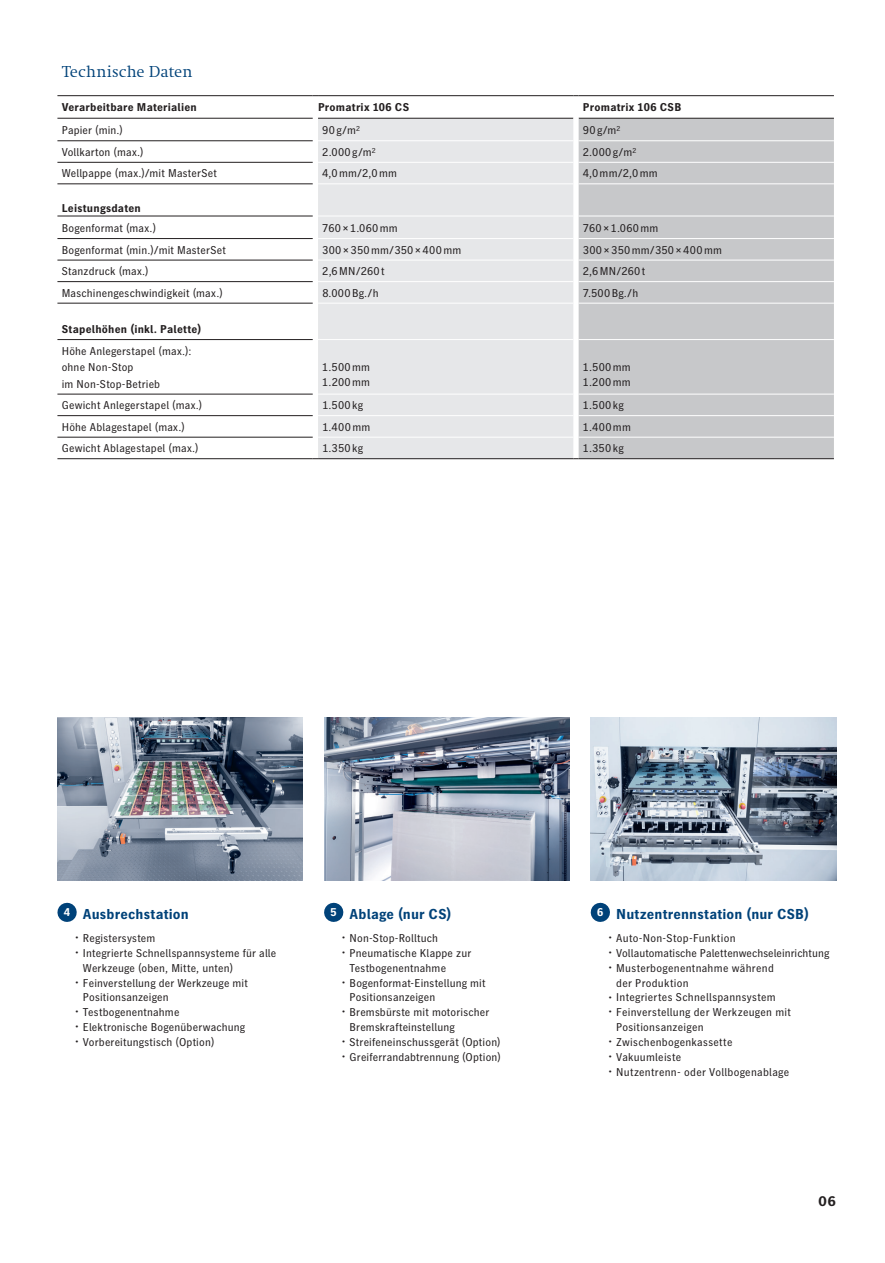
<style>
.page{position:relative;width:885px;height:1263px;background:#fff}
.page>*{position:absolute;margin:0;border:0;box-sizing:border-box;transform-origin:0 0}
.t1{font:16.5px "Heidelberg Antiqua ML";letter-spacing:.005em;color:#004279}
.t2{font:700 14.25px "Heidelberg Gothic Ml";letter-spacing:.01em;color:#004279}
.t3{font:700 14.25px "Heidelberg Gothic Ml";color:#231f20}
.t4{font:11.25px/14.9px "Heidelberg Gothic Ml";letter-spacing:.02em;color:#231f20}
.t5{font:700 11.25px "Heidelberg Gothic Ml";letter-spacing:.02em;color:#231f20}
</style>
<div class="page">
<img style="left:324px;top:718px;width:245px;height:162px">
<img style="left:57px;top:718px;width:246px;height:162px">
<img style="left:590px;top:718px;width:246px;height:162px">
<svg style="left:67px;top:903px;width:10px;height:19px"></svg>
<svg style="left:333px;top:903px;width:11px;height:19px"></svg>
<svg style="left:600px;top:903px;width:10px;height:19px"></svg>
<div style="left:318px;top:119px;width:255px;height:339px;background:#e6e7e9"></div>
<div style="left:578px;top:119px;width:255px;height:339px;background:#c7c8ca"></div>
<hr style="left:318px;top:238px;width:255px;height:1px;background:#fff">
<hr style="left:318px;top:260px;width:255px;height:1px;background:#fff">
<hr style="left:578px;top:260px;width:255px;height:1px;background:#fff">
<hr style="left:318px;top:281px;width:255px;height:1px;background:#fff">
<hr style="left:318px;top:303px;width:255px;height:1px;background:#fff">
<hr style="left:318px;top:339px;width:255px;height:1px;background:#fff">
<hr style="left:318px;top:394px;width:255px;height:1px;background:#fff">
<hr style="left:318px;top:415px;width:255px;height:1px;background:#fff">
<hr style="left:318px;top:437px;width:255px;height:1px;background:#fff">
<hr style="left:578px;top:281px;width:255px;height:1px;background:#fff">
<hr style="left:578px;top:303px;width:255px;height:1px;background:#fff">
<hr style="left:578px;top:339px;width:255px;height:1px;background:#fff">
<hr style="left:578px;top:394px;width:255px;height:1px;background:#fff">
<hr style="left:578px;top:415px;width:255px;height:1px;background:#fff">
<hr style="left:578px;top:437px;width:255px;height:1px;background:#fff">
<hr style="left:578px;top:238px;width:255px;height:1px;background:#fff">
<hr style="left:318px;top:140px;width:255px;height:1px;background:#fff">
<hr style="left:578px;top:140px;width:255px;height:1px;background:#fff">
<hr style="left:318px;top:162px;width:255px;height:1px;background:#fff">
<hr style="left:578px;top:162px;width:255px;height:1px;background:#fff">
<hr style="left:578px;top:183px;width:255px;height:1px;background:#fff">
<hr style="left:578px;top:216px;width:255px;height:1px;background:#fff">
<hr style="left:318px;top:183px;width:255px;height:1px;background:#fff">
<hr style="left:318px;top:216px;width:255px;height:1px;background:#fff">
<hr style="left:57px;top:95px;width:256px;height:1px;background:#231f20">
<hr style="left:318px;top:95px;width:255px;height:1px;background:#231f20">
<hr style="left:578px;top:95px;width:255px;height:1px;background:#231f20">
<hr style="left:57px;top:184px;width:256px;height:1px;background:#231f20">
<hr style="left:57px;top:162px;width:256px;height:1px;background:#231f20">
<hr style="left:57px;top:141px;width:256px;height:1px;background:#231f20">
<hr style="left:57px;top:118px;width:256px;height:1px;background:#231f20">
<hr style="left:318px;top:118px;width:255px;height:1px;background:#231f20">
<hr style="left:578px;top:118px;width:255px;height:1px;background:#231f20">
<hr style="left:57px;top:216px;width:256px;height:1px;background:#231f20">
<hr style="left:57px;top:238px;width:256px;height:1px;background:#231f20">
<hr style="left:57px;top:260px;width:256px;height:1px;background:#231f20">
<hr style="left:57px;top:281px;width:256px;height:1px;background:#231f20">
<hr style="left:57px;top:303px;width:256px;height:1px;background:#231f20">
<hr style="left:57px;top:339px;width:256px;height:1px;background:#231f20">
<hr style="left:57px;top:394px;width:256px;height:1px;background:#231f20">
<hr style="left:57px;top:415px;width:256px;height:1px;background:#231f20">
<hr style="left:57px;top:437px;width:256px;height:1px;background:#231f20">
<hr style="left:57px;top:458px;width:256px;height:1px;background:#231f20">
<hr style="left:318px;top:458px;width:255px;height:1px;background:#231f20">
<hr style="left:578px;top:458px;width:255px;height:1px;background:#231f20">
<h1 class="t1" style="left:62px;top:62px;width:132px">Technische Daten</h1>
<p class="t5" style="left:62px;top:101px;width:137px">Verarbeitbare Materialien</p>
<p class="t5" style="left:318px;top:101px;width:93px">Promatrix 106 CS</p>
<p class="t5" style="left:583px;top:101px;width:100px">Promatrix 106 CSB</p>
<p class="t4" style="left:62px;top:123px;width:63px">Papier (min.)</p>
<p class="t4" style="left:322px;top:123px;width:39px">90g/m<sup>2</sup></p>
<p class="t4" style="left:583px;top:123px;width:39px">90g/m<sup>2</sup></p>
<p class="t4" style="left:62px;top:145px;width:83px">Vollkarton (max.)</p>
<p class="t4" style="left:322px;top:145px;width:55px">2.000g/m<sup>2</sup></p>
<p class="t4" style="left:583px;top:145px;width:55px">2.000g/m<sup>2</sup></p>
<p class="t4" style="left:62px;top:166px;width:156px">Wellpappe (max.)/mit MasterSet</p>
<p class="t4" style="left:322px;top:166px;width:76px">4,0mm/2,0mm</p>
<p class="t4" style="left:583px;top:166px;width:76px">4,0mm/2,0mm</p>
<p class="t5" style="left:62px;top:202px;width:81px">Leistungsdaten</p>
<p class="t4" style="left:62px;top:221px;width:96px">Bogenformat (max.)</p>
<p class="t4" style="left:322px;top:221px;width:77px">760×1.060mm</p>
<p class="t4" style="left:583px;top:221px;width:77px">760×1.060mm</p>
<p class="t4" style="left:62px;top:243px;width:166px">Bogenformat (min.)/mit MasterSet</p>
<p class="t4" style="left:322px;top:243px;width:140px">300×350mm/350×400mm</p>
<p class="t4" style="left:583px;top:243px;width:140px">300×350mm/350×400mm</p>
<p class="t4" style="left:62px;top:264px;width:88px">Stanzdruck (max.)</p>
<p class="t4" style="left:322px;top:264px;width:64px">2,6MN/260t</p>
<p class="t4" style="left:583px;top:264px;width:64px">2,6MN/260t</p>
<p class="t4" style="left:62px;top:286px;width:163px">Maschinengeschwindigkeit (max.)</p>
<p class="t4" style="left:322px;top:286px;width:58px">8.000Bg./h</p>
<p class="t4" style="left:583px;top:286px;width:57px">7.500Bg./h</p>
<p class="t5" style="left:62px;top:323px;width:141px">Stapelhöhen (inkl. Palette)</p>
<p class="t4" style="left:62px;top:343px;width:131px;line-height:16.5px">Höhe Anlegerstapel (max.): ohne Non-Stop<br>im Non-Stop-Betrieb</p>
<p class="t4" style="left:322px;top:360px;width:49px">1.500mm<br>1.200mm</p>
<p class="t4" style="left:583px;top:360px;width:49px">1.500mm<br>1.200mm</p>
<p class="t4" style="left:62px;top:398px;width:142px">Gewicht Anlegerstapel (max.)</p>
<p class="t4" style="left:322px;top:398px;width:42px">1.500kg</p>
<p class="t4" style="left:583px;top:398px;width:42px">1.500kg</p>
<p class="t4" style="left:62px;top:420px;width:125px">Höhe Ablagestapel (max.)</p>
<p class="t4" style="left:322px;top:420px;width:49px">1.400mm</p>
<p class="t4" style="left:583px;top:420px;width:49px">1.400mm</p>
<p class="t4" style="left:62px;top:441px;width:138px">Gewicht Ablagestapel (max.)</p>
<p class="t4" style="left:322px;top:441px;width:42px">1.350kg</p>
<p class="t4" style="left:583px;top:441px;width:42px">1.350kg</p>
<p class="t2" style="left:64px;top:906px;width:126px"><sup>4</sup> Ausbrechstation</p>
<p class="t4" style="left:74px;top:931px;width:82px"><sup>•</sup> Registersystem</p>
<p class="t4" style="left:83px;top:946px;width:195px;text-indent:-9px"><sup>•</sup> Integrierte Schnellspannsysteme für alle<br>Werkzeuge (oben, Mitte, unten)</p>
<p class="t4" style="left:83px;top:975px;width:166px;text-indent:-9px"><sup>•</sup> Feinverstellung der Werkzeuge mit<br>Positionsanzeigen</p>
<p class="t4" style="left:74px;top:1005px;width:106px"><sup>•</sup> Testbogenentnahme</p>
<p class="t4" style="left:74px;top:1020px;width:172px"><sup>•</sup> Elektronische Bogenüberwachung</p>
<p class="t4" style="left:74px;top:1035px;width:141px"><sup>•</sup> Vorbereitungstisch (Option)</p>
<p class="t2" style="left:330px;top:906px;width:122px"><sup>5</sup> Ablage (nur CS)</p>
<p class="t4" style="left:341px;top:931px;width:98px"><sup>•</sup> Non-Stop-Rolltuch</p>
<p class="t4" style="left:349px;top:946px;width:123px;text-indent:-9px"><sup>•</sup> Pneumatische Klappe zur<br>Testbogenentnahme</p>
<p class="t4" style="left:349px;top:975px;width:137px;text-indent:-9px"><sup>•</sup> Bogenformat-Einstellung mit<br>Positionsanzeigen</p>
<p class="t4" style="left:349px;top:1005px;width:141px;text-indent:-9px"><sup>•</sup> Bremsbürste mit motorischer<br>Bremskrafteinstellung</p>
<p class="t4" style="left:341px;top:1035px;width:161px"><sup>•</sup> Streifeneinschussgerät (Option)</p>
<p class="t4" style="left:341px;top:1050px;width:161px"><sup>•</sup> Greiferrandabtrennung (Option)</p>
<p class="t2" style="left:597px;top:906px;width:213px"><sup>6</sup> Nutzentrennstation (nur CSB)</p>
<p class="t4" style="left:607px;top:931px;width:129px"><sup>•</sup> Auto-Non-Stop-Funktion</p>
<p class="t4" style="left:607px;top:946px;width:223px"><sup>•</sup> Vollautomatische Palettenwechseleinrichtung</p>
<p class="t4" style="left:616px;top:960px;width:159px;text-indent:-9px"><sup>•</sup> Musterbogenentnahme während der Produktion</p>
<p class="t4" style="left:607px;top:990px;width:170px"><sup>•</sup> Integriertes Schnellspannsystem</p>
<p class="t4" style="left:616px;top:1005px;width:176px;text-indent:-9px"><sup>•</sup> Feinverstellung der Werkzeugen mit<br>Positionsanzeigen</p>
<p class="t4" style="left:607px;top:1035px;width:126px"><sup>•</sup> Zwischenbogenkassette</p>
<p class="t4" style="left:607px;top:1050px;width:75px"><sup>•</sup> Vakuumleiste</p>
<p class="t4" style="left:607px;top:1065px;width:183px"><sup>•</sup> Nutzentrenn- oder Vollbogenablage</p>
<p class="t3" style="left:818px;top:1193px;width:19px">06</p>
</div>
